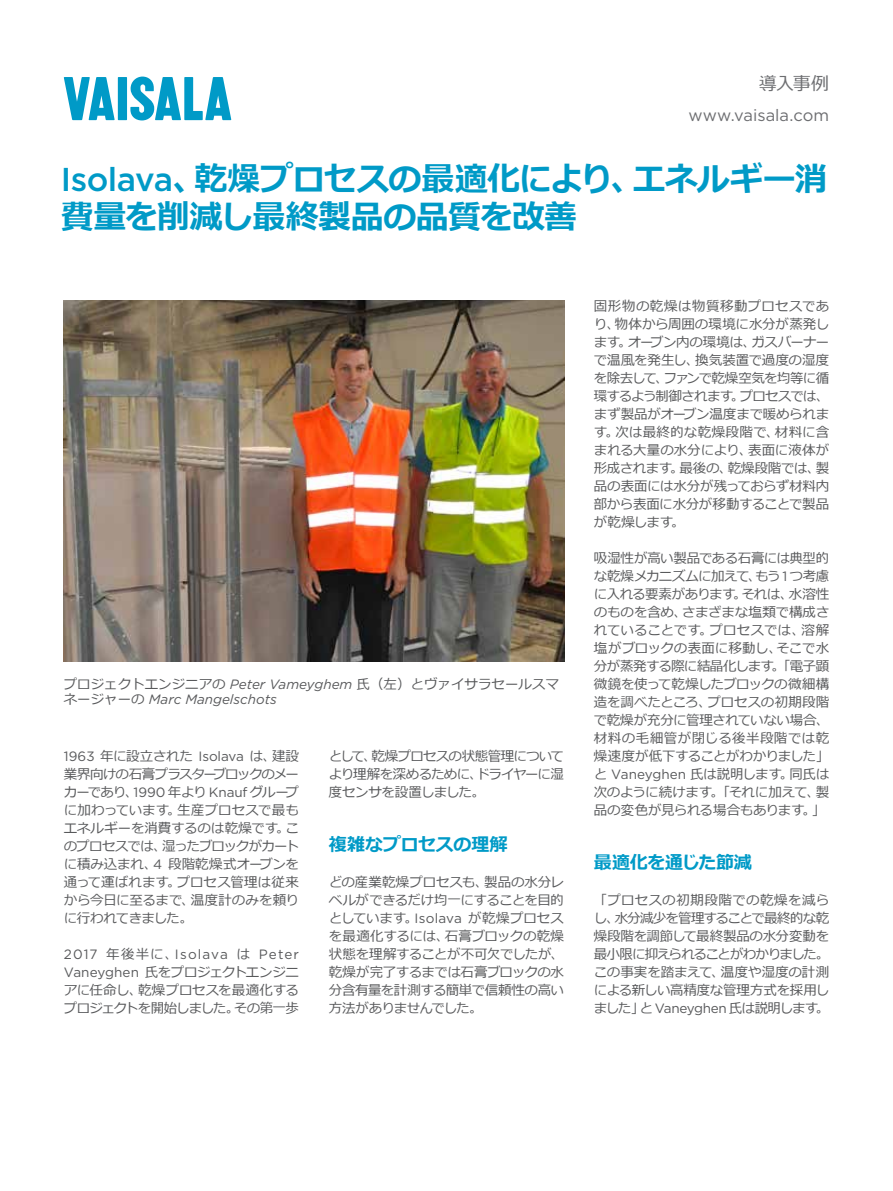
<style>
.page{position:relative;width:893px;height:1191px;background:#fff}
.page>*{position:absolute;margin:0;border:0;box-sizing:border-box;transform-origin:0 0}
.t1{font:700 33px/37.5px "Meiryo";letter-spacing:-.025em;color:#009ac7}
.t2{font:700 18px "Meiryo";letter-spacing:-.015em;color:#009ac7}
.t3{font:18px "Meiryo";color:#6d6e71}
.t4{font:16.5px "Gotham";color:#6d6e71}
.t5{font:13.5px/18px "Meiryo";letter-spacing:-.03em;color:#58595b;text-align:justify}
.t6{font:13.5px "Meiryo";color:#58595b}
.t7{font:13.5px "Gotham";letter-spacing:-.005em;color:#58595b}
.t8{font:13.5px "Gotham";letter-spacing:.07em;color:#58595b}
.t9{font:italic 13.5px "Gotham";color:#58595b}
.s1{font-family:"Gotham";font-weight:500}
.s2{font-family:"Gotham";font-style:italic}
.s3{font-family:"Meiryo";font-style:normal}
.s4{font-family:"Meiryo"}
.s5{font-family:"Gotham"}
</style>
<div class="page">
<svg style="left:64px;top:77px;width:51px;height:43px"></svg>
<div style="left:118px;top:77px;width:9px;height:43px;background:#009ac7"></div>
<svg style="left:130px;top:77px;width:101px;height:43px"></svg>
<img style="left:64px;top:301px;width:500px;height:360px">
<h2 class="t3" style="left:759px;top:71px;width:72px">導入事例</h2>
<p class="t4" style="left:688px;top:105px;width:142px">www.vaisala.com</p>
<h1 class="t1" style="left:61px;top:162px;width:768px"><span class="s1">Isolava</span>、乾燥プロセスの最適化により、エネルギー消費量を削減し最終製品の品質を改善</h1>
<p class="t6" style="left:64px;top:674px;width:497px">プロジェクトエンジニアの <span class="s2">Peter Vameyghem</span> 氏（左）とヴァイサラセールスマ</p>
<p class="t9" style="left:64px;top:690px;width:215px"><span class="s3">ネージャーの</span> Marc Mangelschots</p>
<p class="t7" style="left:64px;top:747px;width:237px">1963 <span class="s4">年に設立された</span> Isolava <span class="s4">は、建設</span></p>
<p class="t5" style="left:64px;top:765px;width:237px">業界向けの石膏プラスターブロックのメーカーであり、<span class="s5">1990</span> 年より <span class="s5">Knauf</span> グループに加わっています。生産プロセスで最もエネルギーを消費するのは乾燥です。このプロセスでは、湿ったブロックがカートに積み込まれ、<span class="s5">4</span> 段階乾燥式オーブンを通って運ばれます。プロセス管理は従来から今日に至るまで、温度計のみを頼りに行われてきました。</p>
<p class="t8" style="left:64px;top:945px;width:237px">2017 <span class="s4">年後半に、</span>Isolava <span class="s4">は</span> Peter</p>
<p class="t5" style="left:64px;top:963px;width:237px"><span class="s5">Vaneyghen</span> 氏をプロジェクトエンジニアに任命し、乾燥プロセスを最適化するプロジェクトを開始しました。その第一歩</p>
<p class="t5" style="left:329px;top:747px;width:237px">として、乾燥プロセスの状態管理についてより理解を深めるために、ドライヤーに湿度センサを設置しました。</p>
<h2 class="t2" style="left:329px;top:831px;width:180px">複雑なプロセスの理解</h2>
<p class="t5" style="left:329px;top:873px;width:237px">どの産業乾燥プロセスも、製品の水分レベルができるだけ均一にすることを目的としています。<span class="s5">Isolava</span> が乾燥プロセスを最適化するには、石膏ブロックの乾燥状態を理解することが不可欠でしたが、乾燥が完了するまでは石膏ブロックの水分含有量を計測する簡単で信頼性の高い方法がありませんでした。</p>
<p class="t5" style="left:594px;top:297px;width:237px">固形物の乾燥は物質移動プロセスであり、物体から周囲の環境に水分が蒸発します。オーブン内の環境は、ガスバーナーで温風を発生し、換気装置で過度の湿度を除去して、ファンで乾燥空気を均等に循環するよう制御されます。プロセスでは、まず製品がオーブン温度まで暖められます。次は最終的な乾燥段階で、材料に含まれる大量の水分により、表面に液体が形成されます。最後の、乾燥段階では、製品の表面には水分が残っておらず材料内部から表面に水分が移動することで製品が乾燥します。</p>
<p class="t5" style="left:594px;top:549px;width:237px">吸湿性が高い製品である石膏には典型的な乾燥メカニズムに加えて、もう <span class="s5">1</span> つ考慮に入れる要素があります。それは、水溶性のものを含め、さまざまな塩類で構成されていることです。プロセスでは、溶解塩がブロックの表面に移動し、そこで水分が蒸発する際に結晶化します。「電子顕微鏡を使って乾燥したブロックの微細構造を調べたところ、プロセスの初期段階で乾燥が充分に管理されていない場合、材料の毛細管が閉じる後半段階では乾燥速度が低下することがわかりました」と <span class="s5">Vaneyghen</span> 氏は説明します。同氏は次のように続けます。「それに加えて、製品の変色が見られる場合もあります。」</p>
<h2 class="t2" style="left:594px;top:849px;width:160px">最適化を通じた節減</h2>
<p class="t5" style="left:594px;top:891px;width:237px">「プロセスの初期段階での乾燥を減らし、水分減少を管理することで最終的な乾燥段階を調節して最終製品の水分変動を最小限に抑えられることがわかりました。この事実を踏まえて、温度や湿度の計測による新しい高精度な管理方式を採用しました」と <span class="s5">Vaneyghen</span> 氏は説明します。</p>
</div>
